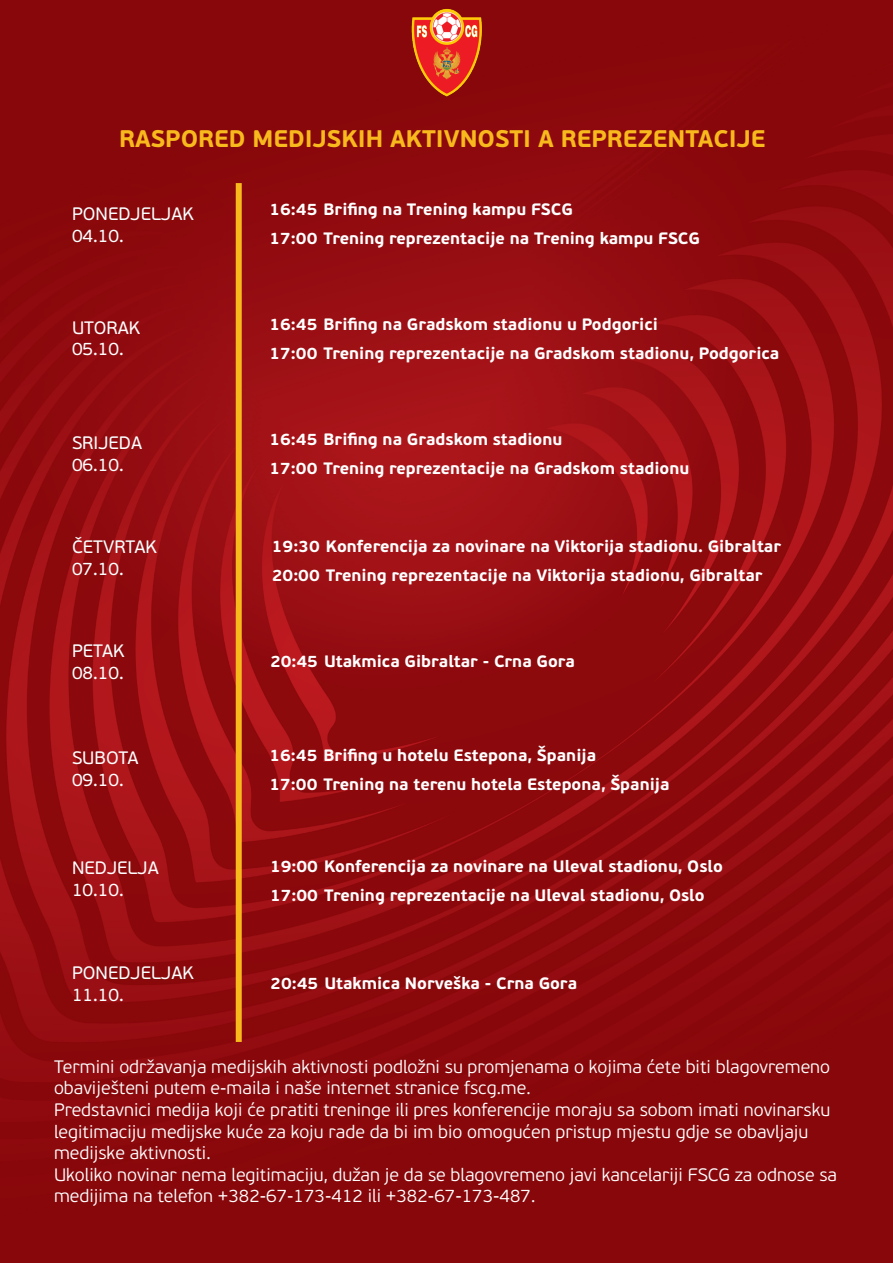
<style>
.page{position:relative;width:893px;height:1263px;background:#fff}
.page>*{position:absolute;margin:0;border:0;box-sizing:border-box;transform-origin:0 0}
.t1{font:700 24px "PF Beau Sans Pro";color:#f8b91d}
.t2{font:300 18px/21.6px "PF Beau Sans Pro";color:#fff}
.t3{font:18px "PF Beau Sans Pro";color:#f8ffff}
.t4{font:18px "PF Beau Sans Pro";color:#fffeff}
.t5{font:700 16.5px "PF Beau Sans Pro";color:#fff}
</style>
<div class="page">
<img style="left:0;top:0;width:893px;height:1263px">
<img style="left:404px;top:7px;width:85px;height:94px">
<div style="left:236px;top:183px;width:6px;height:859px;background:#f8b91d"></div>
<p class="t1" style="left:119px;top:124px;width:648px">RASPORED MEDIJSKIH AKTIVNOSTI A REPREZENTACIJE</p>
<p class="t3" style="left:72px;top:204px;width:123px">PONEDJELJAK</p>
<p class="t3" style="left:72px;top:225px;width:53px">04.10.</p>
<p class="t4" style="left:72px;top:317px;width:70px">UTORAK</p>
<p class="t4" style="left:72px;top:339px;width:53px">05.10.</p>
<p class="t3" style="left:72px;top:433px;width:72px">SRIJEDA</p>
<p class="t3" style="left:72px;top:454px;width:53px">06.10.</p>
<p class="t3" style="left:72px;top:537px;width:86px">ČETVRTAK</p>
<p class="t3" style="left:72px;top:558px;width:53px">07.10.</p>
<p class="t3" style="left:72px;top:641px;width:54px">PETAK</p>
<p class="t3" style="left:72px;top:662px;width:53px">08.10.</p>
<p class="t4" style="left:72px;top:748px;width:68px">SUBOTA</p>
<p class="t4" style="left:72px;top:769px;width:53px">09.10.</p>
<p class="t4" style="left:72px;top:857px;width:88px">NEDJELJA</p>
<p class="t4" style="left:72px;top:879px;width:53px">10.10.</p>
<p class="t3" style="left:72px;top:963px;width:123px">PONEDJELJAK</p>
<p class="t3" style="left:72px;top:984px;width:53px">11.10.</p>
<p class="t5" style="left:269px;top:199px;width:305px">16:45 Brifing na Trening kampu FSCG</p>
<p class="t5" style="left:269px;top:228px;width:432px">17:00 Trening reprezentacije na Trening kampu FSCG</p>
<p class="t5" style="left:269px;top:314px;width:390px">16:45 Brifing na Gradskom stadionu u Podgorici</p>
<p class="t5" style="left:269px;top:343px;width:511px">17:00 Trening reprezentacije na Gradskom stadionu, Podgorica</p>
<p class="t5" style="left:269px;top:429px;width:294px">16:45 Brifing na Gradskom stadionu</p>
<p class="t5" style="left:269px;top:458px;width:421px">17:00 Trening reprezentacije na Gradskom stadionu</p>
<p class="t5" style="left:272px;top:536px;width:511px">19:30 Konferencija za novinare na Viktorija stadionu. Gibraltar</p>
<p class="t5" style="left:272px;top:565px;width:492px">20:00 Trening reprezentacije na Viktorija stadionu, Gibraltar</p>
<p class="t5" style="left:270px;top:651px;width:307px">20:45 Utakmica Gibraltar - Crna Gora</p>
<p class="t5" style="left:269px;top:745px;width:328px">16:45 Brifing u hotelu Estepona, Španija</p>
<p class="t5" style="left:269px;top:774px;width:402px">17:00 Trening na terenu hotela Estepona, Španija</p>
<p class="t5" style="left:270px;top:856px;width:454px">19:00 Konferencija za novinare na Uleval stadionu, Oslo</p>
<p class="t5" style="left:270px;top:885px;width:436px">17:00 Trening reprezentacije na Uleval stadionu, Oslo</p>
<p class="t5" style="left:270px;top:973px;width:308px">20:45 Utakmica Norveška - Crna Gora</p>
<p class="t2" style="left:54px;top:1056px;width:778px">Termini održavanja medijskih aktivnosti podložni su promjenama o kojima ćete biti blagovremeno obaviješteni putem e-maila i naše internet stranice fscg.me.</p>
<p class="t2" style="left:54px;top:1099px;width:778px">Predstavnici medija koji će pratiti treninge ili pres konferencije moraju sa sobom imati novinarsku legitimaciju medijske kuće za koju rade da bi im bio omogućen pristup mjestu gdje se obavljaju medijske aktivnosti.</p>
<p class="t2" style="left:54px;top:1164px;width:785px">Ukoliko novinar nema legitimaciju, dužan je da se blagovremeno javi kancelariji FSCG za odnose sa medijima na telefon +382-67-173-412 ili +382-67-173-487.</p>
</div>
